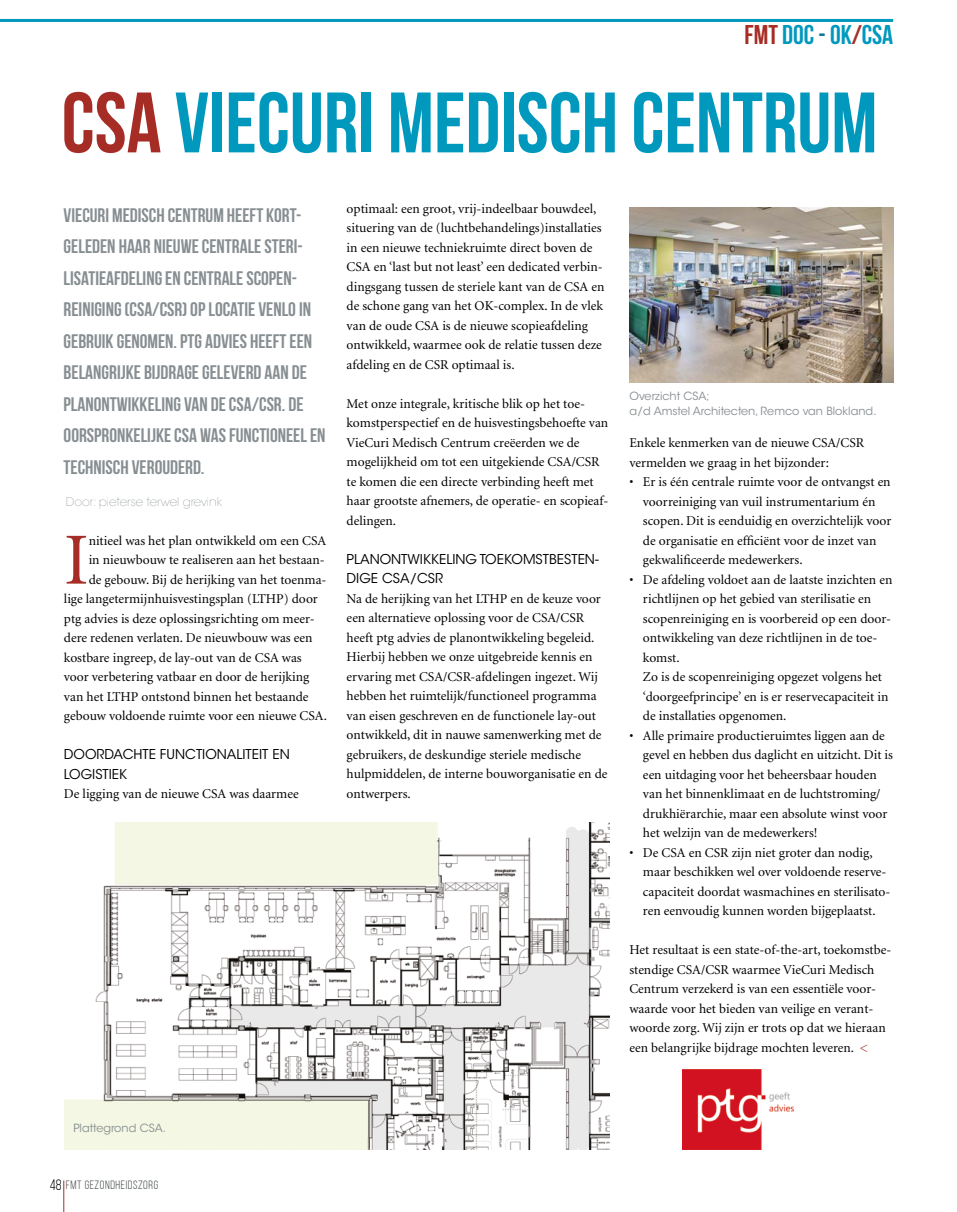
<style>
.page{position:relative;width:957px;height:1212px;background:#fff}
.page>*{position:absolute;margin:0;border:0;box-sizing:border-box;transform-origin:0 0}
.t1{font:85.5px "Bebas Neue";color:#0198be}
.t2{font:73.5px "Minion";color:#a62d25}
.t3{font:700 27px "Bebas Neue";color:#0198be}
.t4{font:700 19.5px/31.5px "Bebas Neue";color:#878e91}
.t5{font:13.5px/19.5px "Minion";color:#000}
.t6{font:13.5px/19.5px "ITC Avant Garde Std";color:#000}
.t7{font:200 12px "ITC Avant Garde Std";color:#878e91}
.t8{font:12px "Bebas Neue";letter-spacing:.05em;color:#404649}
.t9{font:11.25px/15px "ITC Avant Garde Std";color:#878e91}
.s1{color:#a62d25}
.s2{color:#09769b}
.s3{font-weight:400;color:#a62d25}
.s4{font-size:15px;color:#000}
</style>
<div class="page">
<hr style="left:64px;top:1180px;width:1px;height:32px;background:#a62d25">
<hr style="left:0;top:19px;width:893px;height:3px;background:#0198be">
<img style="left:629px;top:207px;width:264px;height:176px">
<img style="left:64px;top:822px;width:545px;height:327px">
<img style="left:682px;top:1070px;width:112px;height:79px">
<h3 class="t3" style="left:744px;top:20px;width:150px"><span class="s1">FMT</span> DOC <span class="s2">-</span> OK<span class="s3">/</span>CSA</h3>
<h1 class="t1" style="left:62px;top:76px;width:810px"><span class="s1">CSA</span> VIECURI MEDISCH CENTRUM</h1>
<p class="t4" style="left:64px;top:199px;width:263px">VIECURI MEDISCH CENTRUM HEEFT KORT-GELEDEN HAAR NIEUWE CENTRALE STERI-LISATIEAFDELING EN CENTRALE SCOPEN-REINIGING (CSA/CSR) OP LOCATIE VENLO IN GEBRUIK GENOMEN. PTG ADVIES HEEFT EEN BELANGRIJKE BIJDRAGE GELEVERD AAN DE PLANONTWIKKELING VAN DE CSA/CSR. DE OORSPRONKELIJKE CSA WAS FUNCTIONEEL EN TECHNISCH VEROUDERD.</p>
<p class="t7" style="left:66px;top:495px;width:158px">Door: pieterse terwel grevink</p>
<h2 class="t2" style="left:64px;top:524px;width:26px">I</h2>
<p class="t5" style="left:89px;top:531px;width:239px">nitieel was het plan ontwikkeld om een CSA</p>
<p class="t5" style="left:89px;top:550px;width:238px">in nieuwbouw te realiseren aan het bestaan-</p>
<p class="t5" style="left:89px;top:570px;width:239px">de gebouw. Bij de herijking van het toenma-</p>
<p class="t5" style="left:64px;top:589px;width:255px">lige langetermijnhuisvestingsplan (LTHP) door</p>
<p class="t5" style="left:64px;top:609px;width:252px">ptg advies is deze oplossingsrichting om meer-</p>
<p class="t5" style="left:64px;top:628px;width:250px">dere redenen verlaten. De nieuwbouw was een</p>
<p class="t5" style="left:64px;top:648px;width:239px">kostbare ingreep, de lay-out van de CSA was</p>
<p class="t5" style="left:64px;top:667px;width:247px">voor verbetering vatbaar en door de herijking</p>
<p class="t5" style="left:64px;top:687px;width:246px">van het LTHP ontstond binnen het bestaande</p>
<p class="t5" style="left:64px;top:706px;width:264px">gebouw voldoende ruimte voor een nieuwe CSA.</p>
<p class="t6" style="left:64px;top:745px;width:227px">DOORDACHTE FUNCTIONALITEIT EN<br>LOGISTIEK</p>
<p class="t5" style="left:64px;top:784px;width:236px">De ligging van de nieuwe CSA was daarmee</p>
<p class="t5" style="left:347px;top:199px;width:259px">optimaal: een groot, vrij-indeelbaar bouwdeel, situering van de (luchtbehandelings)installaties in een nieuwe techniekruimte direct boven de CSA en ‘last but not least’ een dedicated verbin&shy;dingsgang tussen de steriele kant van de CSA en de schone gang van het OK-complex. In de vlek van de oude CSA is de nieuwe scopieafdeling ontwikkeld, waarmee ook de relatie tussen deze afdeling en de CSR optimaal is.</p>
<p class="t5" style="left:347px;top:394px;width:263px">Met onze integrale, kritische blik op het toe&shy;komstperspectief en de huisvestingsbehoefte van VieCuri Medisch Centrum creëerden we de mogelijkheid om tot een uitgekiende CSA/CSR te komen die een directe verbinding heeft met haar grootste afnemers, de operatie- en scopieaf&shy;delingen.</p>
<p class="t6" style="left:347px;top:549px;width:253px">PLANONTWIKKELING TOEKOMSTBESTEN-<br>DIGE CSA/CSR</p>
<p class="t5" style="left:347px;top:589px;width:262px">Na de herijking van het LTHP en de keuze voor een alternatieve oplossing voor de CSA/CSR heeft ptg advies de planontwikkeling begeleid.<br>Hierbij hebben we onze uitgebreide kennis en ervaring met CSA/CSR-afdelingen ingezet. Wij hebben het ruimtelijk/functioneel programma van eisen geschreven en de functionele lay-out ontwikkeld, dit in nauwe samenwerking met de gebruikers, de deskundige steriele medische hulpmiddelen, de interne bouworganisatie en de ontwerpers.</p>
<p class="t9" style="left:629px;top:389px;width:249px">OVERZICHT CSA;<br>A/D AMSTEL ARCHITECTEN, REMCO VAN BLOKLAND.</p>
<p class="t5" style="left:629px;top:433px;width:236px">Enkele kenmerken van de nieuwe CSA/CSR vermelden we graag in het bijzonder:</p>
<p class="t5" style="left:643px;top:472px;width:250px;text-indent:-14px">• Er is één centrale ruimte voor de ontvangst en voorreiniging van vuil instrumentarium én scopen. Dit is eenduidig en overzichtelijk voor de organisatie en efficiënt voor de inzet van gekwalificeerde medewerkers.</p>
<p class="t5" style="left:643px;top:570px;width:251px;text-indent:-14px">• De afdeling voldoet aan de laatste inzichten en richtlijnen op het gebied van sterilisatie en scopenreiniging en is voorbereid op een door&shy;ontwikkeling van deze richtlijnen in de toe&shy;komst.<br>Zo is de scopenreiniging opgezet volgens het ‘doorgeefprincipe’ en is er reservecapaciteit in de installaties opgenomen.</p>
<p class="t5" style="left:643px;top:726px;width:251px;text-indent:-14px">• Alle primaire productieruimtes liggen aan de gevel en hebben dus daglicht en uitzicht. Dit is een uitdaging voor het beheersbaar houden van het binnenklimaat en de luchtstroming/ drukhiërarchie, maar een absolute winst voor het welzijn van de medewerkers!</p>
<p class="t5" style="left:643px;top:843px;width:249px;text-indent:-14px">• De CSA en CSR zijn niet groter dan nodig, maar beschikken wel over voldoende reserve&shy;capaciteit doordat wasmachines en sterilisato&shy;ren eenvoudig kunnen worden bijgeplaatst.</p>
<p class="t5" style="left:629px;top:940px;width:263px">Het resultaat is een state-of-the-art, toekomstbe&shy;stendige CSA/CSR waarmee VieCuri Medisch Centrum verzekerd is van een essentiële voor&shy;waarde voor het bieden van veilige en verant&shy;woorde zorg. Wij zijn er trots op dat we hieraan een belangrijke bijdrage mochten leveren. <span class="s1">&lt;</span></p>
<p class="t9" style="left:73px;top:1120px;width:94px">PLATTEGROND CSA .</p>
<p class="t8" style="left:50px;top:1178px;width:110px"><span class="s4">48</span> FMT GEZONDHEIDSZORG</p>
</div>
